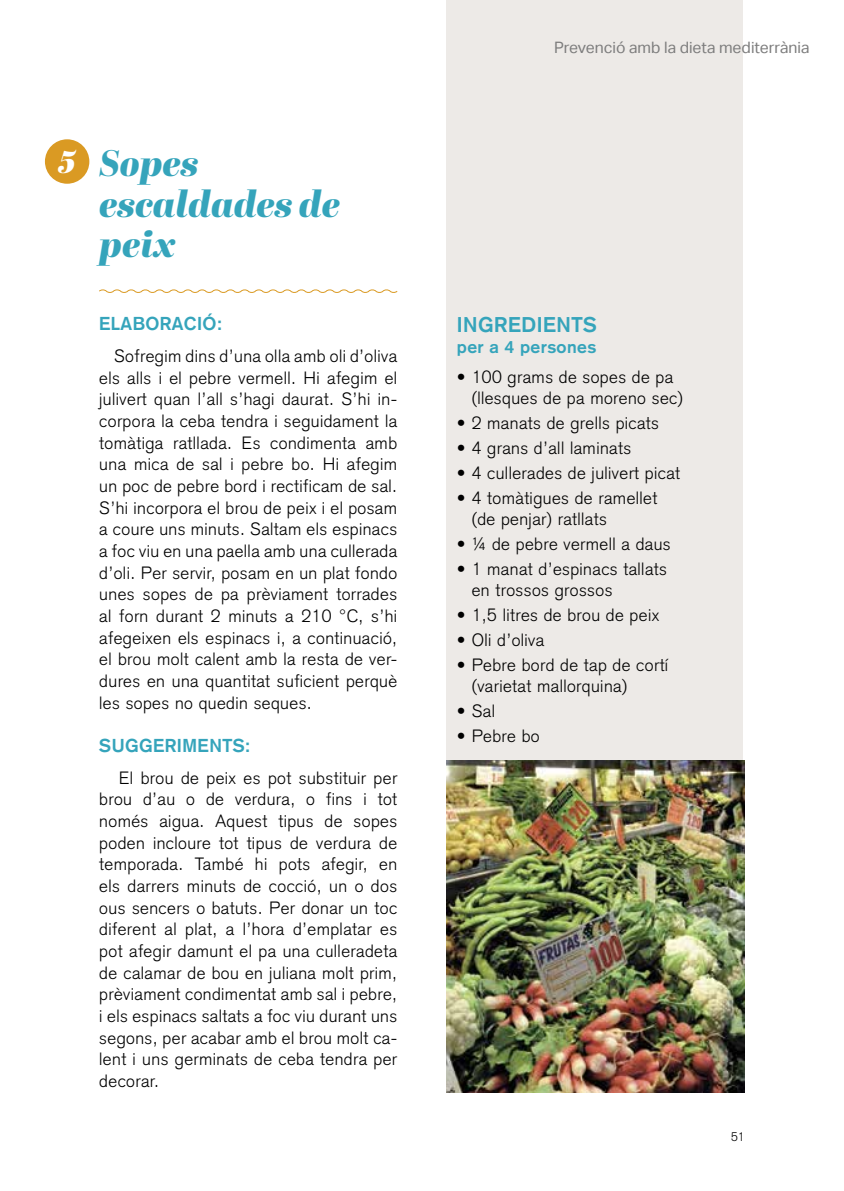
<style>
.page{position:relative;width:844px;height:1191px;background:#fff}
.page>*{position:absolute;margin:0;border:0;box-sizing:border-box;transform-origin:0 0}
.t1{font:italic 36.75px/40.2px "Abril Fatface";color:#35a4bb}
.t2{font:italic 31.5px "Abril Fatface";color:#fff}
.t3{font:700 21px "Akzidenz Grotesk";letter-spacing:.025em;color:#35a4bb}
.t4{font:700 18.38px "Akzidenz Grotesk";letter-spacing:.025em;color:#35a4bb}
.t5{font:300 17.5px/21.7px "Akzidenz Grotesk";letter-spacing:.025em;color:#000}
.t6{font:700 17.5px "Akzidenz Grotesk";letter-spacing:.025em;color:#35a4bb}
.t7{font:15.75px "Aktiv Grotesk";color:#7d7d7d}
.t8{font:300 12.25px "Akzidenz Grotesk";color:#000}
</style>
<div class="page">
<div style="left:446px;top:0;width:296px;height:803px;background:#edeae7"></div>
<svg style="left:99px;top:289px;width:299px;height:4px"></svg>
<div style="left:45px;top:139px;width:44px;height:45px;background:#da9a23;border-radius:50%"></div>
<img style="left:446px;top:760px;width:298px;height:332px">
<h2 class="t2" style="left:58px;top:140px;width:19px">5</h2>
<h1 class="t1" style="left:99px;top:142px;width:242px">Sopes escaldades de peix</h1>
<p class="t4" style="left:99px;top:313px;width:124px">ELABORACIÓ:</p>
<p class="t5" style="left:99px;top:345px;width:299px;text-align:justify;text-indent:15px">Sofregim dins d’una olla amb oli d’oliva els alls i el pebre vermell. Hi afegim el julivert quan l’all s’hagi daurat. S’hi in&shy;corpora la ceba tendra i seguidament la tomàtiga ratllada. Es condimenta amb una mica de sal i pebre bo. Hi afegim un poc de pebre bord i rectificam de sal.<br>S’hi incorpora el brou de peix i el posam a coure uns minuts. Saltam els espinacs a foc viu en una paella amb una cullerada d’oli. Per servir, posam en un plat fondo unes sopes de pa prèviament torrades al forn durant 2 minuts a 210 °C, s’hi afegeixen els espinacs i, a continuació, el brou molt calent amb la resta de ver&shy;dures en una quantitat suficient perquè les sopes no quedin seques.</p>
<p class="t4" style="left:99px;top:734px;width:152px">SUGGERIMENTS:</p>
<p class="t5" style="left:99px;top:767px;width:299px;text-align:justify;text-indent:20px">El brou de peix es pot substituir per brou d’au o de verdura, o fins i tot només aigua. Aquest tipus de sopes poden incloure tot tipus de verdura de temporada. També hi pots afegir, en els darrers minuts de cocció, un o dos ous sencers o batuts. Per donar un toc diferent al plat, a l’hora d’emplatar es pot afegir damunt el pa una culleradeta de calamar de bou en juliana molt prim, prèviament condimentat amb sal i pebre, i els espinacs saltats a foc viu durant uns segons, per acabar amb el brou molt ca&shy;lent i uns germinats de ceba tendra per decorar.</p>
<p class="t7" style="left:554px;top:36px;width:257px">Prevenció amb la dieta mediterrània</p>
<p class="t3" style="left:456px;top:312px;width:141px">INGREDIENTS</p>
<p class="t6" style="left:456px;top:337px;width:141px">per a 4 persones</p>
<p class="t5" style="left:471px;top:367px;width:213px;line-height:20.7px;text-indent:-15px">• 100 grams de sopes de pa (llesques de pa moreno sec)</p>
<p class="t5" style="left:456px;top:412px;width:204px">• 2 manats de grells picats</p>
<p class="t5" style="left:456px;top:437px;width:176px">• 4 grans d’all laminats</p>
<p class="t5" style="left:456px;top:462px;width:225px">• 4 cullerades de julivert picat</p>
<p class="t5" style="left:471px;top:488px;width:187px;line-height:20.7px;text-indent:-15px">• 4 tomàtigues de ramellet (de penjar) ratllats</p>
<p class="t5" style="left:456px;top:533px;width:215px">• ¼ de pebre vermell a daus</p>
<p class="t5" style="left:471px;top:559px;width:197px;line-height:20.7px;text-indent:-15px">• 1 manat d’espinacs tallats en trossos grossos</p>
<p class="t5" style="left:456px;top:604px;width:204px">• 1,5 litres de brou de peix</p>
<p class="t5" style="left:456px;top:629px;width:89px">• Oli d’oliva</p>
<p class="t5" style="left:471px;top:655px;width:198px;line-height:20.7px;text-indent:-15px">• Pebre bord de tap de cortí (varietat mallorquina)</p>
<p class="t5" style="left:456px;top:700px;width:40px">• Sal</p>
<p class="t5" style="left:456px;top:725px;width:84px">• Pebre bo</p>
<p class="t8" style="left:730px;top:1130px;width:15px">51</p>
</div>
